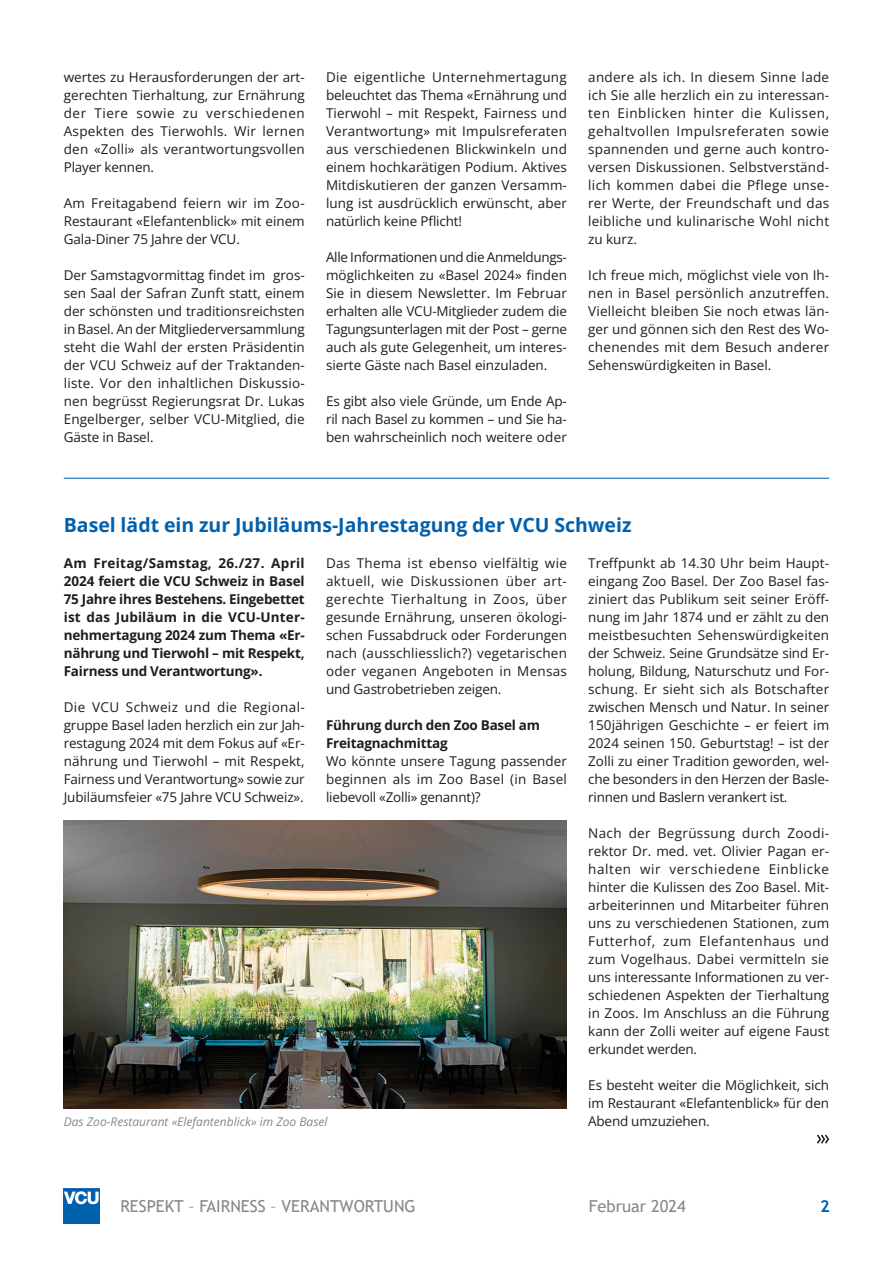
<style>
.page{position:relative;width:893px;height:1263px;background:#fff}
.page>*{position:absolute;margin:0;border:0;box-sizing:border-box;transform-origin:0 0}
.Titel_Blau{font:19.5px "Open Sans";color:#0060ad}
.t1{font:16.5px "Trebuchet MS";color:#878787}
.t2{font:700 16.5px "Trebuchet MS";color:#0060ad}
.Fliesstext{font:13.5px/18px "Open Sans";letter-spacing:-.005em;color:#1d1d1b;text-align:justify}
.Bildlegende{font:italic 12px "Open Sans";color:#878787}
</style>
<div class="page">
<img style="left:64px;top:1188px;width:35px;height:36px">
<hr style="left:64px;top:478px;width:765px;height:1px;background:#0060ad">
<svg style="left:817px;top:1134px;width:12px;height:10px"></svg>
<img style="left:64px;top:821px;width:503px;height:288px">
<p class="Fliesstext" style="left:64px;top:68px;width:242px">wertes zu Herausforderungen der art&shy;gerechten Tierhaltung, zur Ernährung der Tiere sowie zu verschiedenen Aspekten des Tierwohls. Wir lernen den «Zolli» als verantwortungsvollen Player kennen.</p>
<p class="Fliesstext" style="left:64px;top:194px;width:242px">Am Freitagabend feiern wir im Zoo-Restaurant «Elefantenblick» mit einem Gala-Diner 75 Jahre der VCU.</p>
<p class="Fliesstext" style="left:64px;top:266px;width:242px">Der Samstagvormittag findet im gros&shy;sen Saal der Safran Zunft statt, einem der schönsten und traditionsreichsten in Basel. An der Mitgliederversammlung steht die Wahl der ersten Präsidentin der VCU Schweiz auf der Traktanden&shy;liste. Vor den inhaltlichen Diskussio&shy;nen begrüsst Regierungsrat Dr. Lukas Engelberger, selber VCU-Mitglied, die Gäste in Basel.</p>
<p class="Fliesstext" style="left:326px;top:68px;width:242px">Die eigentliche Unternehmertagung beleuchtet das Thema «Ernährung und Tierwohl – mit Respekt, Fairness und Verantwortung» mit Impulsreferaten aus verschiedenen Blickwinkeln und einem hochkarätigen Podium. Aktives Mitdiskutieren der ganzen Versamm&shy;lung ist ausdrücklich erwünscht, aber natürlich keine Pflicht!</p>
<p class="Fliesstext" style="left:326px;top:248px;width:242px">Alle Informationen und die Anmeldungs&shy;möglichkeiten zu «Basel 2024» finden Sie in diesem Newsletter. Im Februar erhalten alle VCU-Mitglieder zudem die Tagungsunterlagen mit der Post – gerne auch als gute Gelegenheit, um interes&shy;sierte Gäste nach Basel einzuladen.</p>
<p class="Fliesstext" style="left:326px;top:392px;width:242px">Es gibt also viele Gründe, um Ende Ap&shy;ril nach Basel zu kommen – und Sie ha&shy;ben wahrscheinlich noch weitere oder</p>
<p class="Fliesstext" style="left:588px;top:68px;width:242px">andere als ich. In diesem Sinne lade ich Sie alle herzlich ein zu interessan&shy;ten Einblicken hinter die Kulissen, gehaltvollen Impulsreferaten sowie spannenden und gerne auch kontro&shy;versen Diskussionen. Selbstverständ&shy;lich kommen dabei die Pflege unse&shy;rer Werte, der Freundschaft und das leibliche und kulinarische Wohl nicht zu kurz.</p>
<p class="Fliesstext" style="left:588px;top:266px;width:242px">Ich freue mich, möglichst viele von Ih&shy;nen in Basel persönlich anzutreffen.<br>Vielleicht bleiben Sie noch etwas län&shy;ger und gönnen sich den Rest des Wo&shy;chenendes mit dem Besuch anderer Sehenswürdigkeiten in Basel.</p>
<p class="Titel_Blau" style="left:64px;top:511px;width:569px">Basel lädt ein zur Jubiläums-Jahrestagung der VCU Schweiz</p>
<p class="Fliesstext" style="left:64px;top:554px;width:242px">Am Freitag/Samstag, 26./27. April 2024 feiert die VCU Schweiz in Basel 75 Jahre ihres Bestehens. Eingebettet ist das Jubiläum in die VCU-Unter&shy;nehmertagung 2024 zum Thema «Er&shy;nährung und Tierwohl – mit Respekt, Fairness und Verantwortung».</p>
<p class="Fliesstext" style="left:64px;top:698px;width:242px">Die VCU Schweiz und die Regional&shy;gruppe Basel laden herzlich ein zur Jah&shy;restagung 2024 mit dem Fokus auf «Er&shy;nährung und Tierwohl – mit Respekt, Fairness und Verantwortung» sowie zur Jubiläumsfeier «75 Jahre VCU Schweiz».</p>
<p class="Fliesstext" style="left:326px;top:554px;width:242px">Das Thema ist ebenso vielfältig wie aktuell, wie Diskussionen über art&shy;gerechte Tierhaltung in Zoos, über gesunde Ernährung, unseren ökologi&shy;schen Fussabdruck oder Forderungen nach (ausschliesslich?) vegetarischen oder veganen Angeboten in Mensas und Gastrobetrieben zeigen.</p>
<p class="Fliesstext" style="left:326px;top:716px;width:216px">Führung durch den Zoo Basel am<br>Freitagnachmittag</p>
<p class="Fliesstext" style="left:326px;top:752px;width:242px">Wo könnte unsere Tagung passender beginnen als im Zoo Basel (in Basel liebevoll «Zolli» genannt)?</p>
<p class="Fliesstext" style="left:588px;top:554px;width:242px">Treffpunkt ab 14.30 Uhr beim Haupt&shy;eingang Zoo Basel. Der Zoo Basel fas&shy;ziniert das Publikum seit seiner Eröff&shy;nung im Jahr 1874 und er zählt zu den meistbesuchten Sehenswürdigkeiten der Schweiz. Seine Grundsätze sind Er&shy;holung, Bildung, Naturschutz und For&shy;schung. Er sieht sich als Botschafter zwischen Mensch und Natur. In seiner 150jährigen Geschichte – er feiert im 2024 seinen 150. Geburtstag! – ist der Zolli zu einer Tradition geworden, wel&shy;che besonders in den Herzen der Basle&shy;rinnen und Baslern verankert ist.</p>
<p class="Fliesstext" style="left:588px;top:824px;width:242px">Nach der Begrüssung durch Zoodi&shy;rektor Dr. med. vet. Olivier Pagan er&shy;halten wir verschiedene Einblicke hinter die Kulissen des Zoo Basel. Mit&shy;arbeiterinnen und Mitarbeiter führen uns zu verschiedenen Stationen, zum Futterhof, zum Elefantenhaus und zum Vogelhaus. Dabei vermitteln sie uns interessante Informationen zu ver&shy;schiedenen Aspekten der Tierhaltung in Zoos. Im Anschluss an die Führung kann der Zolli weiter auf eigene Faust erkundet werden.</p>
<p class="Fliesstext" style="left:588px;top:1076px;width:242px">Es besteht weiter die Möglichkeit, sich im Restaurant «Elefantenblick» für den</p>
<p class="Bildlegende" style="left:64px;top:1113px;width:265px">Das Zoo-Restaurant «Elefantenblick» im Zoo Basel</p>
<p class="Fliesstext" style="left:588px;top:1112px;width:123px">Abend umzuziehen.</p>
<p class="t1" style="left:120px;top:1196px;width:297px">RESPEKT – FAIRNESS – VERANTWORTUNG</p>
<p class="t1" style="left:589px;top:1196px;width:98px">Februar 2024</p>
<p class="t2" style="left:820px;top:1196px;width:11px">2</p>
</div>
